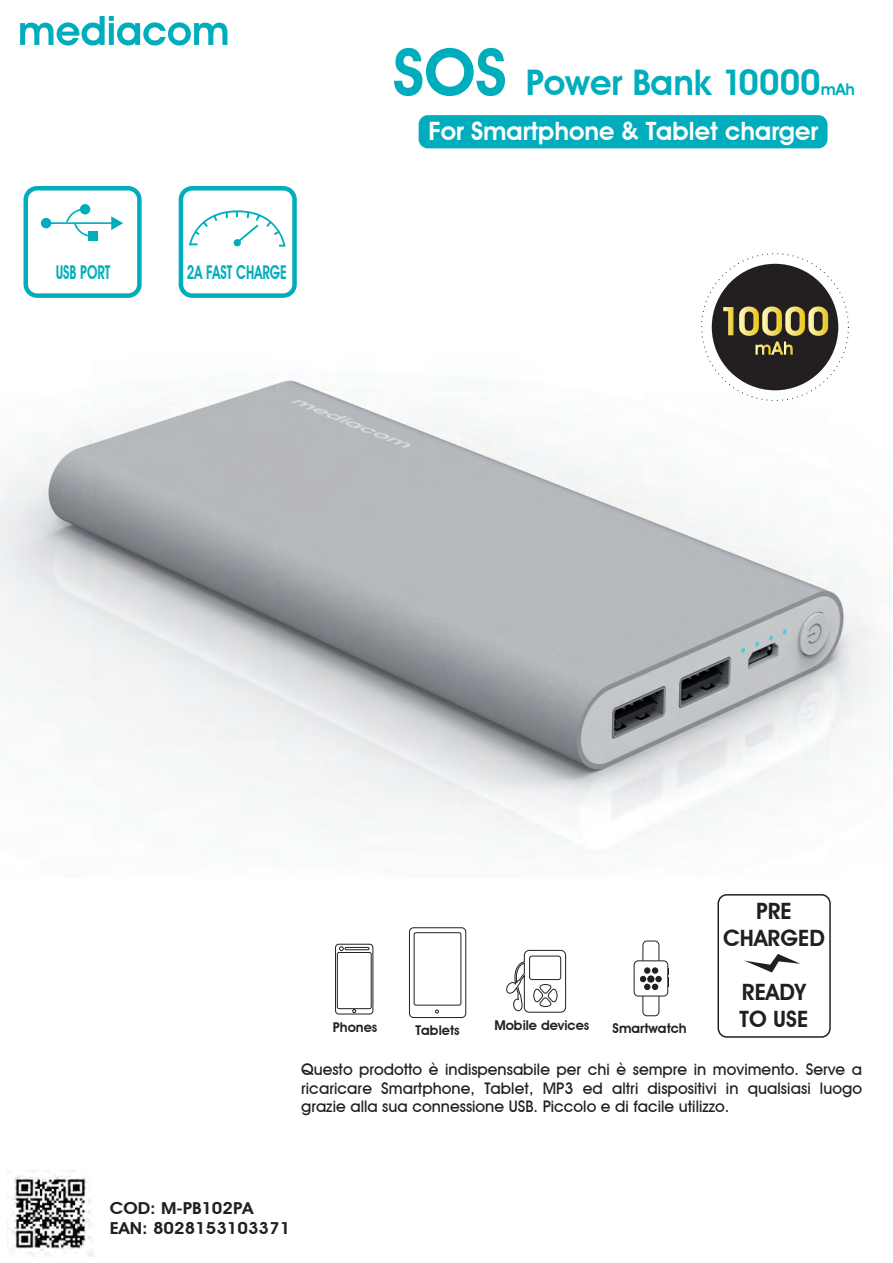
<style>
.page{position:relative;width:893px;height:1263px;background:#fff}
.page>*{position:absolute;margin:0;border:0;box-sizing:border-box;transform-origin:0 0}
.t1{font:600 35.25px "Avant Garde IT Cby BT";color:#00adbc}
.t2{font:600 25.2px "Avant Garde IT Cby BT";color:#fff}
.t3{font:600 22.5px/27px "Avant Garde IT Cby BT";color:#231f20;text-align:center}
.t4{font:600 19.05px "Avant Garde IT Cby BT";color:#00adbc;scale:.69 1}
.t5{font:600 16.5px/19.8px "Avant Garde IT Cby BT";color:#231f20;scale:1.1 1}
.t6{font:500 15.9px/18.6px "Avant Garde IT Cby BT";color:#231f20;text-align:justify}
.t7{font:600 13.5px "Avant Garde IT Cby BT";color:#231f20}
.s1{font-size:65.1px}
.s2{font-size:16.35px}
</style>
<div class="page">
<img style="left:0;top:308px;width:881px;height:533px">
<svg style="left:189px;top:210px;width:96px;height:37px"></svg>
<div style="left:179px;top:186px;width:118px;height:112px;border:4px solid #00adbc;border-radius:11px"></div>
<div style="left:24px;top:186px;width:118px;height:112px;border:4px solid #00adbc;border-radius:11px"></div>
<hr style="left:46px;top:222px;width:67px;height:2px;background:#00adbc">
<svg style="left:111px;top:216px;width:12px;height:14px"></svg>
<div style="left:41px;top:218px;width:10px;height:10px;background:#00adbc;border-radius:50%"></div>
<div style="left:88px;top:232px;width:9px;height:9px;background:#00adbc"></div>
<svg style="left:65px;top:208px;width:30px;height:29px"></svg>
<div style="left:80px;top:204px;width:10px;height:10px;background:#00adbc;border-radius:50%"></div>
<div style="left:717px;top:894px;width:114px;height:144px;border:2px solid #231f20;border-radius:9px"></div>
<svg style="left:744px;top:954px;width:57px;height:18px"></svg>
<svg style="left:335px;top:943px;width:39px;height:72px"></svg>
<svg style="left:506px;top:950px;width:60px;height:63px"></svg>
<div style="left:634px;top:960px;width:34px;height:36px;border:1px solid #231f20;border-radius:4px"></div>
<svg style="left:642px;top:940px;width:18px;height:21px"></svg>
<svg style="left:668px;top:968px;width:1px;height:19px"></svg>
<div style="left:644px;top:967px;width:6px;height:7px;background:#231f20;border-radius:50%"></div>
<div style="left:652px;top:967px;width:6px;height:7px;background:#231f20;border-radius:50%"></div>
<svg style="left:640px;top:976px;width:20px;height:40px"></svg>
<div style="left:647px;top:975px;width:7px;height:8px;background:#231f20;border-radius:50%"></div>
<div style="left:655px;top:976px;width:7px;height:6px;background:#231f20;border-radius:50%"></div>
<div style="left:409px;top:927px;width:57px;height:91px;border:1px solid #231f20;border-radius:4px"></div>
<svg style="left:435px;top:1010px;width:4px;height:3px"></svg>
<div style="left:414px;top:932px;width:47px;height:73px;border:1px solid #231f20;border-radius:2px"></div>
<svg style="left:20px;top:16px;width:207px;height:30px"></svg>
<div style="left:712px;top:264px;width:126px;height:126px;background:#231f20;border-radius:50%"></div>
<svg style="left:723px;top:307px;width:10px;height:28px"></svg>
<svg style="left:739px;top:306px;width:89px;height:49px"></svg>
<div style="left:419px;top:115px;width:408px;height:33px;background:#00adbc;border-radius:9px"></div>
<img style="left:8px;top:1171px;width:85px;height:85px">
<p class="t4" style="left:56px;top:261px;width:81px">USB PORT</p>
<p class="t4" style="left:187px;top:261px;width:147px">2A FAST CHARGE</p>
<h1 class="t1" style="left:393px;top:61px;width:464px"><span class="s1">SOS</span> Power Bank 10000<span class="s2">mAh</span></h1>
<h2 class="t2" style="left:429px;top:116px;width:391px">For Smartphone &amp; Tablet charger</h2>
<h3 class="t3" style="left:723px;top:897px;width:103px">PRE<br>CHARGED</h3>
<h3 class="t3" style="left:742px;top:978px;width:66px">READY</h3>
<p class="t7" style="left:333px;top:1019px;width:46px">Phones</p>
<p class="t7" style="left:494px;top:1017px;width:97px">Mobile devices</p>
<h3 class="t3" style="left:739px;top:1005px;width:70px">TO USE</h3>
<p class="t7" style="left:416px;top:1022px;width:45px">Tablets</p>
<p class="t7" style="left:613px;top:1020px;width:76px">Smartwatch</p>
<p class="t6" style="left:301px;top:1060px;width:563px">Questo prodotto è indispensabile per chi è sempre in movimento. Serve a ricaricare Smartphone, Tablet, MP3 ed altri dispositivi in qualsiasi luogo grazie alla sua connessione USB. Piccolo e di facile utilizzo.</p>
<p class="t5" style="left:110px;top:1198px;width:166px">COD: M-PB102PA<br>EAN: 8028153103371</p>
</div>
